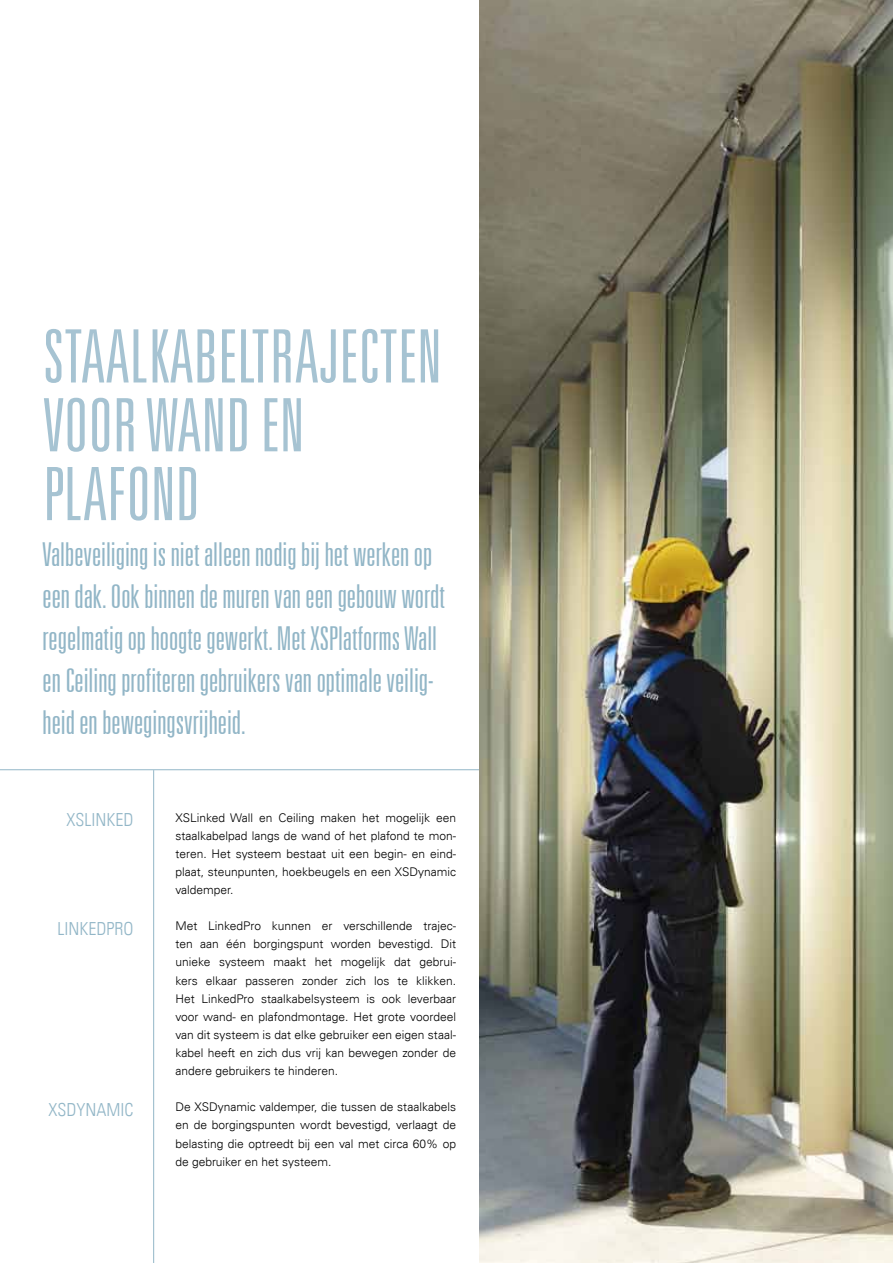
<style>
.page{position:relative;width:893px;height:1263px;background:#fff}
.page>*{position:absolute;margin:0;border:0;box-sizing:border-box;transform-origin:0 0}
.t1{font:300 ultra-condensed 73.65px/68.8px "Univers LT";color:#a6c3d2}
.t2{font:300 ultra-condensed 33px/42px "Univers LT";color:#92b6c7}
.t3{font:300 condensed 18px "Univers LT";color:#92b6c7}
.t4{font:300 12px/18.1px "Univers LT";color:#000;text-align:justify}
</style>
<div class="page">
<hr style="left:0;top:769px;width:881px;height:1px;background:#92b6c7">
<hr style="left:153px;top:770px;width:1px;height:493px;background:#92b6c7">
<img style="left:479px;top:0;width:414px;height:1263px">
<h1 class="t1" style="left:43px;top:320px;width:400px">Staalkabeltrajecten voor wand en plafond</h1>
<p class="t2" style="left:43px;top:532px;width:404px">Valbeveiliging is niet alleen nodig bij het werken op een dak. Ook binnen de muren van een gebouw wordt regelmatig op hoogte gewerkt. Met XSPlatforms Wall en Ceiling profiteren gebruikers van optimale veilig&shy;heid en bewegingsvrijheid.</p>
<h3 class="t3" style="left:67px;top:809px;width:68px">XSLINKED</h3>
<h3 class="t3" style="left:58px;top:917px;width:77px">LINKEDPRO</h3>
<h3 class="t3" style="left:48px;top:1099px;width:87px">XSDYNAMIC</h3>
<p class="t4" style="left:175px;top:808px;width:282px">XSLinked Wall en Ceiling maken het mogelijk een staalkabelpad langs de wand of het plafond te mon&shy;teren. Het systeem bestaat uit een begin- en eind&shy;plaat, steunpunten, hoekbeugels en een XSDynamic valdemper.</p>
<p class="t4" style="left:175px;top:917px;width:282px">Met LinkedPro kunnen er verschillende trajec&shy;ten aan één borgingspunt worden bevestigd. Dit unieke systeem maakt het mogelijk dat gebrui&shy;kers elkaar passeren zonder zich los te klikken.<br>Het LinkedPro staalkabelsysteem is ook leverbaar voor wand- en plafondmontage. Het grote voordeel van dit systeem is dat elke gebruiker een eigen staal&shy;kabel heeft en zich dus vrij kan bewegen zonder de andere gebruikers te hinderen.</p>
<p class="t4" style="left:175px;top:1098px;width:282px">De XSDynamic valdemper, die tussen de staalkabels en de borgingspunten wordt bevestigd, verlaagt de belasting die optreedt bij een val met circa 60% op de gebruiker en het systeem.</p>
</div>
